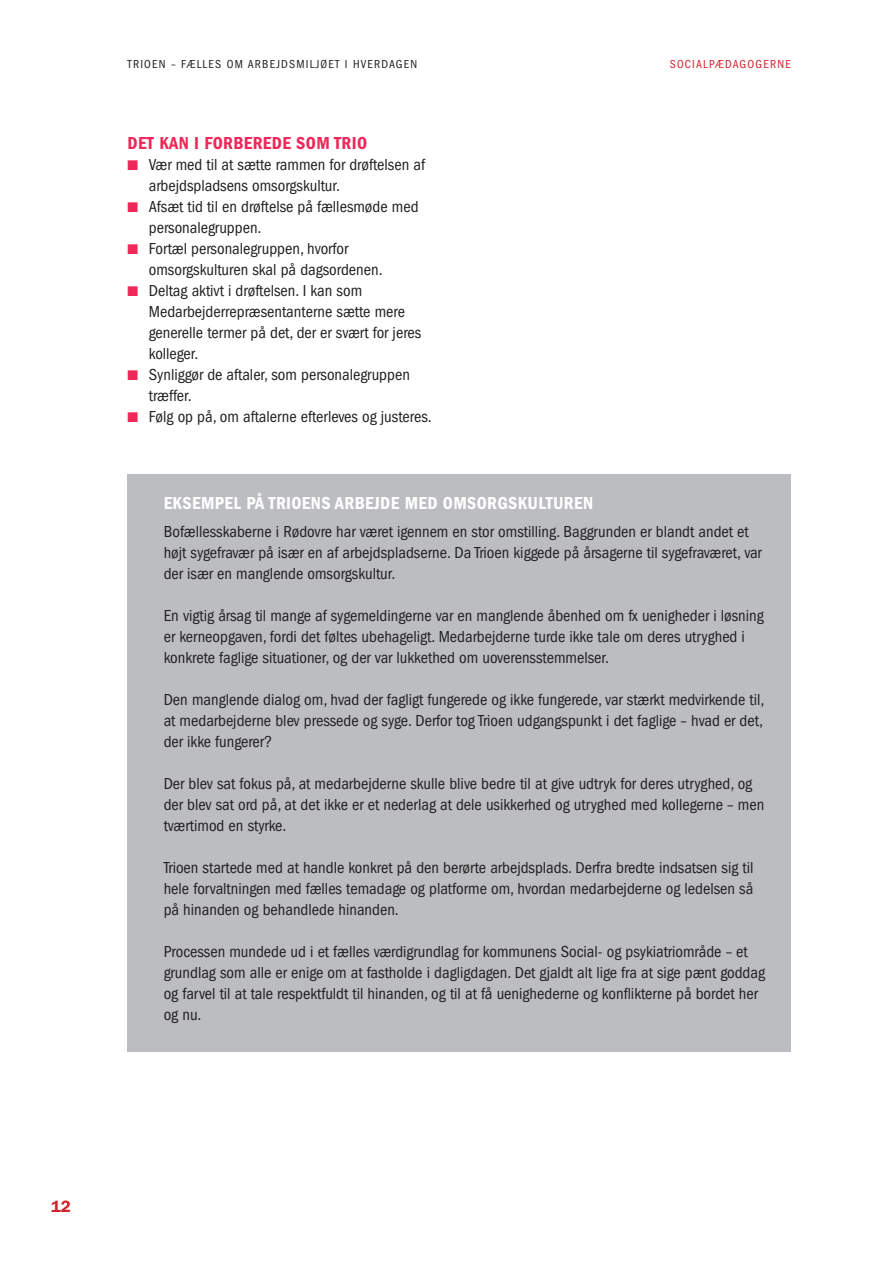
<style>
.page{position:relative;width:893px;height:1263px;background:#fff}
.page>*{position:absolute;margin:0;border:0;box-sizing:border-box;transform-origin:0 0}
.t1{font:18px "ITC Franklin Gothic Std Dm Cd";letter-spacing:.02em;color:#fff}
.t2{font:18px "ITC Franklin Gothic Std Dm Cd";letter-spacing:.02em;color:#ee2858}
.t3{font:condensed 16.5px/21px "ITC Franklin Gothic Std";color:#231f20}
.t4{font:600 16.5px "ITC Franklin Gothic Std";color:#d1232a}
.t5{font:condensed 12px "ITC Franklin Gothic Std";letter-spacing:.1em;color:#231f20}
.t6{font:condensed 12px "ITC Franklin Gothic Std";letter-spacing:.1em;color:#d1232a}
.s1{color:#ee2858}
</style>
<div class="page">
<div style="left:128px;top:474px;width:663px;height:578px;background:#bcbdc0"></div>
<p class="t5" style="left:128px;top:57px;width:291px">TRIOEN – FÆLLES OM ARBEJDSMILJØET I HVERDAGEN</p>
<p class="t6" style="left:670px;top:57px;width:123px">SOCIALPÆDAGOGERNE</p>
<p class="t2" style="left:128px;top:132px;width:241px">DET KAN I FORBEREDE SOM TRIO</p>
<p class="t3" style="left:149px;top:154px;width:278px;text-indent:-21px"><span class="s1">■</span> Vær med til at sætte rammen for drøftelsen af arbejdspladsens omsorgskultur.</p>
<p class="t3" style="left:149px;top:196px;width:271px;text-indent:-21px"><span class="s1">■</span> Afsæt tid til en drøftelse på fællesmøde med personalegruppen.</p>
<p class="t3" style="left:149px;top:238px;width:235px;text-indent:-21px"><span class="s1">■</span> Fortæl personalegruppen, hvorfor omsorgskulturen skal på dagsordenen.</p>
<p class="t3" style="left:149px;top:280px;width:274px;text-indent:-21px"><span class="s1">■</span> Deltag aktivt i drøftelsen. I kan som Medarbejderrepræsentanterne sætte mere generelle termer på det, der er svært for jeres kolleger.</p>
<p class="t3" style="left:149px;top:364px;width:263px;text-indent:-21px"><span class="s1">■</span> Synliggør de aftaler, som personalegruppen træffer.</p>
<p class="t3" style="left:128px;top:406px;width:306px"><span class="s1">■</span> Følg op på, om aftalerne efterleves og justeres.</p>
<p class="t1" style="left:164px;top:492px;width:431px">EKSEMPEL PÅ TRIOENS ARBEJDE MED OMSORGSKULTUREN</p>
<p class="t3" style="left:164px;top:521px;width:600px">Bofællesskaberne i Rødovre har været igennem en stor omstilling. Baggrunden er blandt andet et højt sygefravær på især en af arbejdspladserne. Da Trioen kiggede på årsagerne til sygefraværet, var der især en manglende omsorgskultur.</p>
<p class="t3" style="left:164px;top:605px;width:602px">En vigtig årsag til mange af sygemeldingerne var en manglende åbenhed om fx uenigheder i løsning er kerneopgaven, fordi det føltes ubehageligt. Medarbejderne turde ikke tale om deres utryghed i konkrete faglige situationer, og der var lukkethed om uoverensstemmelser.</p>
<p class="t3" style="left:164px;top:689px;width:602px;text-align:justify">Den manglende dialog om, hvad der fagligt fungerede og ikke fungerede, var stærkt medvirkende til, at medarbejderne blev pressede og syge. Derfor tog Trioen udgangspunkt i det faglige – hvad er det, der ikke fungerer?</p>
<p class="t3" style="left:164px;top:773px;width:602px">Der blev sat fokus på, at medarbejderne skulle blive bedre til at give udtryk for deres utryghed, og der blev sat ord på, at det ikke er et nederlag at dele usikkerhed og utryghed med kollegerne – men tværtimod en styrke.</p>
<p class="t3" style="left:164px;top:857px;width:591px;text-align:justify">Trioen startede med at handle konkret på den berørte arbejdsplads. Derfra bredte indsatsen sig til hele forvaltningen med fælles temadage og platforme om, hvordan medarbejderne og ledelsen så på hinanden og behandlede hinanden.</p>
<p class="t3" style="left:164px;top:941px;width:603px">Processen mundede ud i et fælles værdigrundlag for kommunens Social- og psykiatriområde – et grundlag som alle er enige om at fastholde i dagligdagen. Det gjaldt alt lige fra at sige pænt goddag og farvel til at tale respektfuldt til hinanden, og til at få uenighederne og konflikterne på bordet her og nu.</p>
<p class="t4" style="left:51px;top:1196px;width:21px">12</p>
</div>
